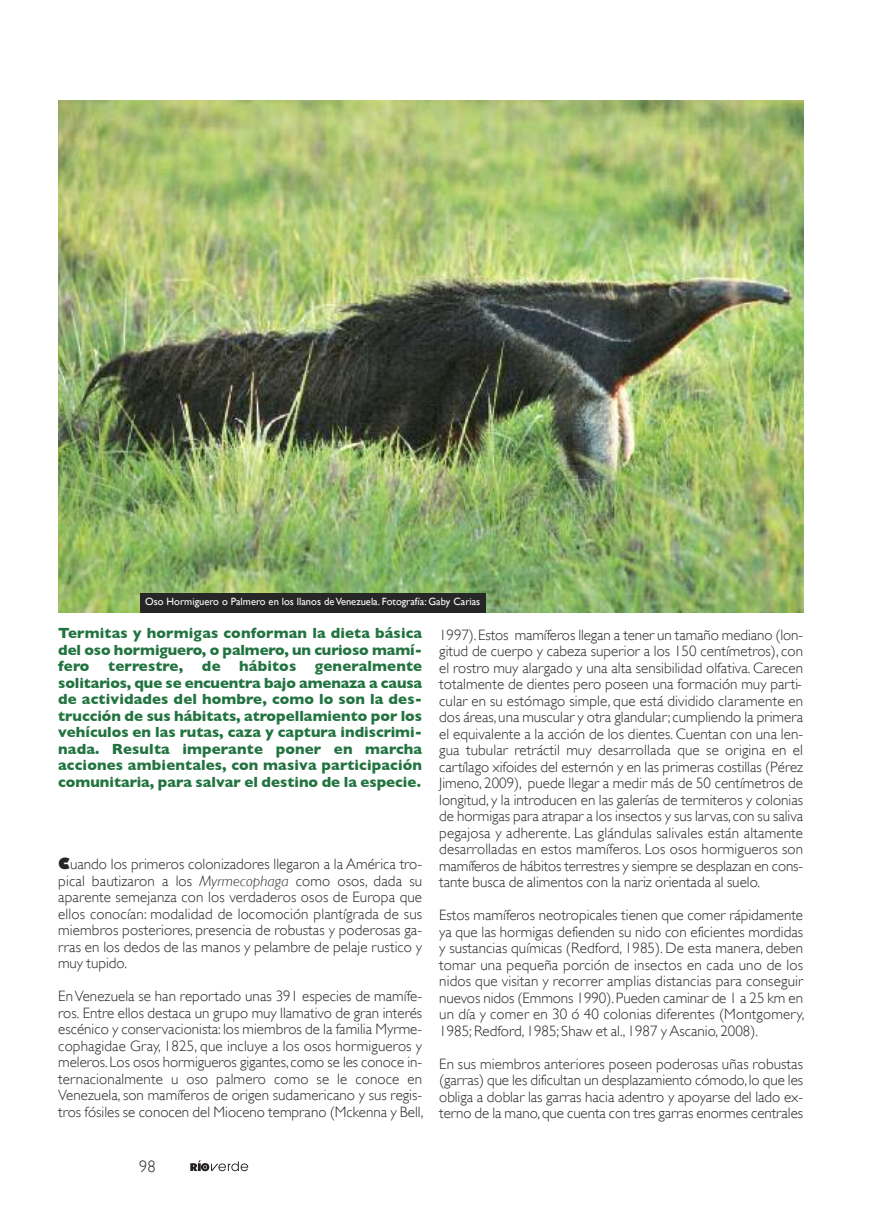
<style>
.page{position:relative;width:872px;height:1212px;background:#fff}
.page>*{position:absolute;margin:0;border:0;box-sizing:border-box;transform-origin:0 0}
.t1{font:300 16.5px "Gill Sans";color:#272627}
.t2{font:300 15px/16.5px "Gill Sans";color:#272627;text-align:justify}
.t3{font:700 15px/16.5px "Gill Sans";color:#21733f;text-align:justify}
.t4{font:10.5px "Gill Sans";color:#fff}
.s1{font-weight:800}
.s2{font-style:italic}
</style>
<div class="page">
<svg style="left:190px;top:1160px;width:58px;height:11px"></svg>
<img style="left:58px;top:101px;width:745px;height:511px">
<div style="left:140px;top:593px;width:346px;height:19px;background:#272627"></div>
<p class="t4" style="left:145px;top:596px;width:336px">Oso Hormiguero o Palmero en los llanos deVenezuela. Fotografía: Gaby Carias</p>
<p class="t3" style="left:58px;top:625px;width:365px">Termitas y hormigas conforman la dieta básica del oso hormiguero, o palmero, un curioso mamí&shy;fero terrestre, de hábitos generalmente solitarios, que se encuentra bajo amenaza a causa de actividades del hombre, como lo son la des&shy;trucción de sus hábitats, atropellamiento por los vehículos en las rutas, caza y captura indiscrimi&shy;nada. Resulta imperante poner en marcha acciones ambientales, con masiva participación comunitaria, para salvar el destino de la especie.</p>
<p class="t2" style="left:58px;top:856px;width:365px"><span class="s1">C</span>uando los primeros colonizadores llegaron a la América tro&shy;pical bautizaron a los <span class="s2">Myrmecophaga</span> como osos, dada su aparente semejanza con los verdaderos osos de Europa que ellos conocían: modalidad de locomoción plantígrada de sus miembros posteriores, presencia de robustas y poderosas ga&shy;rras en los dedos de las manos y pelambre de pelaje rustico y muy tupido.</p>
<p class="t2" style="left:58px;top:988px;width:367px">EnVenezuela se han reportado unas 391 especies de mamífe&shy;ros. Entre ellos destaca un grupo muy llamativo de gran interés escénico y conservacionista: los miembros de la familia Myrme&shy;cophagidae Gray, 1825, que incluye a los osos hormigueros y meleros. Los osos hormigueros gigantes, como se les conoce in&shy;ternacionalmente u oso palmero como se le conoce en Venezuela, son mamíferos de origen sudamericano y sus regis&shy;tros fósiles se conocen del Mioceno temprano (Mckenna y Bell,</p>
<p class="t1" style="left:139px;top:1157px;width:18px">98</p>
<p class="t2" style="left:439px;top:626px;width:365px">1997).Estos mamíferos llegan a tener un tamaño mediano (lon&shy;gitud de cuerpo y cabeza superior a los 150 centímetros), con el rostro muy alargado y una alta sensibilidad olfativa. Carecen totalmente de dientes pero poseen una formación muy parti&shy;cular en su estómago simple, que está dividido claramente en dos áreas, una muscular y otra glandular; cumpliendo la primera el equivalente a la acción de los dientes. Cuentan con una len&shy;gua tubular retráctil muy desarrollada que se origina en el cartílago xifoides del esternón y en las primeras costillas (Pérez Jimeno, 2009), puede llegar a medir más de 50 centímetros de longitud, y la introducen en las galerías de termiteros y colonias de hormigas para atrapar a los insectos y sus larvas, con su saliva pegajosa y adherente. Las glándulas salivales están altamente desarrolladas en estos mamíferos. Los osos hormigueros son mamíferos de hábitos terrestres y siempre se desplazan en cons&shy;tante busca de alimentos con la nariz orientada al suelo.</p>
<p class="t2" style="left:439px;top:907px;width:366px">Estos mamíferos neotropicales tienen que comer rápidamente ya que las hormigas defienden su nido con eficientes mordidas y sustancias químicas (Redford, 1985). De esta manera, deben tomar una pequeña porción de insectos en cada uno de los nidos que visitan y recorrer amplias distancias para conseguir nuevos nidos (Emmons 1990).Pueden caminar de 1 a 25 km en un día y comer en 30 ó 40 colonias diferentes (Montgomery, 1985;Redford, 1985; Shaw et al., 1987 y Ascanio, 2008).</p>
<p class="t2" style="left:439px;top:1055px;width:365px">En sus miembros anteriores poseen poderosas uñas robustas (garras) que les dificultan un desplazamiento cómodo, lo que les obliga a doblar las garras hacia adentro y apoyarse del lado ex&shy;terno de la mano,que cuenta con tres garras enormes centrales</p>
</div>
